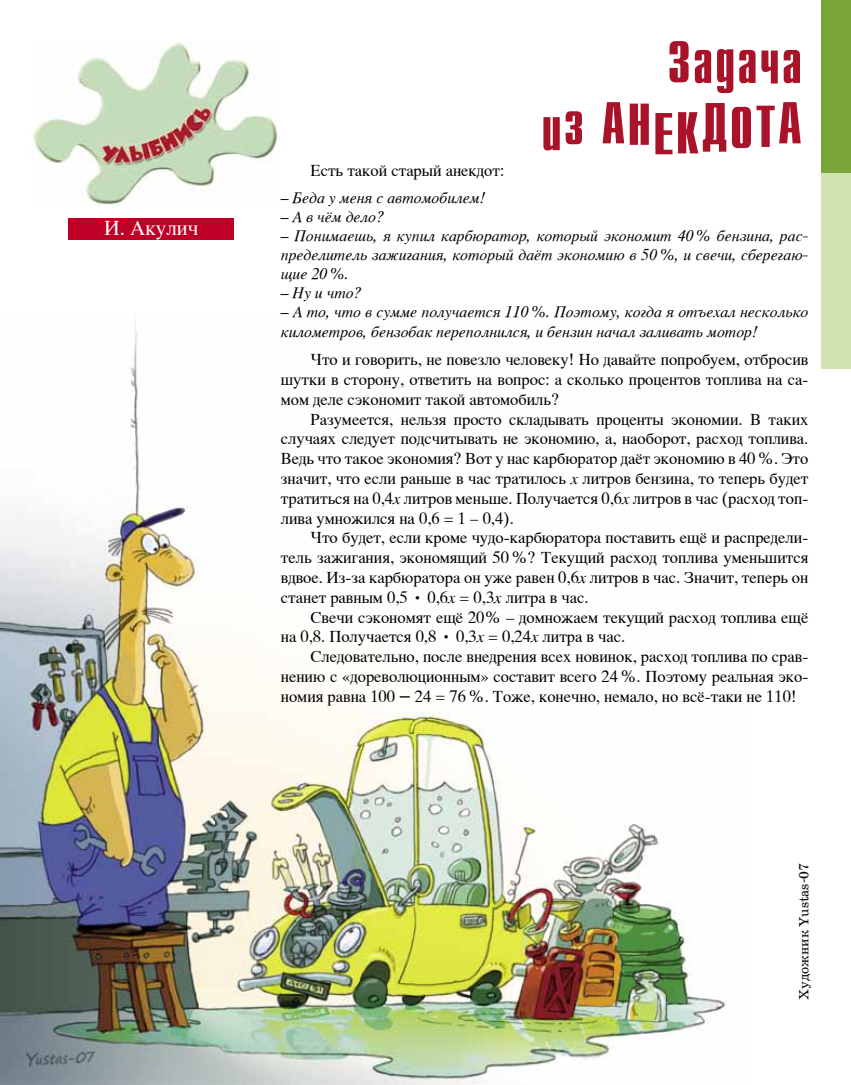
<style>
.page{position:relative;width:851px;height:1085px;background:#fff}
.page>*{position:absolute;margin:0;border:0;box-sizing:border-box;transform-origin:0 0}
.t1{font:21px "Times CY";color:#fff}
.t2{font:16.5px/19.8px "Times CY";color:#000;text-align:justify}
.t3{font:15.75px/18.9px "Times CY Italic";color:#000;text-align:justify}
.t4{font:13.5px "School Book AC";color:#000}
.s1{font-family:"Times CY Italic"}
.s2{font-family:"School Book AC";font-weight:700}
</style>
<div class="page">
<img style="left:0;top:322px;width:726px;height:762px">
<svg style="left:543px;top:102px;width:257px;height:52px"></svg>
<svg style="left:669px;top:41px;width:130px;height:52px"></svg>
<div style="left:821px;top:0;width:29px;height:174px;background:#7aa538"></div>
<div style="left:821px;top:173px;width:29px;height:196px;background:#d1e2af"></div>
<div style="left:68px;top:218px;width:166px;height:21px;background:#be0027"></div>
<img style="left:32px;top:43px;width:246px;height:163px">
<p class="t1" style="left:104px;top:215px;width:96px">И. Акулич</p>
<p class="t2" style="left:310px;top:160px;width:195px">Есть такой старый анекдот:</p>
<p class="t3" style="left:281px;top:188px;width:206px">– Беда у меня с автомобилем!</p>
<p class="t3" style="left:281px;top:207px;width:105px">– А в чём дело?</p>
<p class="t3" style="left:281px;top:226px;width:529px">– Понимаешь, я купил карбюратор, который экономит 40% бензина, рас&shy;пределитель зажигания, который даёт экономию в 50%, и свечи, сберегаю&shy;щие 20%.</p>
<p class="t3" style="left:281px;top:283px;width:82px">– Ну и что?</p>
<p class="t3" style="left:281px;top:301px;width:529px;line-height:19.8px">– А то, что в сумме получается 110%. Поэтому, когда я отъехал несколько километров, бензобак переполнился, и бензин начал заливать мотор!</p>
<p class="t2" style="left:281px;top:349px;width:529px;text-indent:30px">Что и говорить, не повезло человеку! Но давайте попробуем, отбросив шутки в сторону, ответить на вопрос: а сколько процентов топлива на са&shy;мом деле сэкономит такой автомобиль?</p>
<p class="t2" style="left:281px;top:409px;width:529px;text-indent:30px">Разумеется, нельзя просто складывать проценты экономии. В таких случаях следует подсчитывать не экономию, а, наоборот, расход топлива.<br>Ведь что такое экономия? Вот у нас карбюратор даёт экономию в 40%. Это значит, что если раньше в час тратилось <span class="s1">x</span> литров бензина, то теперь будет тратиться на 0,4<span class="s1">х</span> литров меньше. Получается 0,6<span class="s1">x</span> литров в час (расход топ&shy;лива умножился на 0,6 = 1 – 0,4).</p>
<p class="t2" style="left:281px;top:528px;width:529px;text-indent:30px">Что будет, если кроме чудо-карбюратора поставить ещё и распредели&shy;тель зажигания, экономящий 50%? Текущий расход топлива уменьшится вдвое. Из-за карбюратора он уже равен 0,6<span class="s1">x</span> литров в час. Значит, теперь он станет равным 0,5 <span class="s2">•</span> 0,6<span class="s1">x</span> = 0,3<span class="s1">x</span> литра в час.</p>
<p class="t2" style="left:281px;top:607px;width:529px;text-indent:30px">Свечи сэкономят ещё 20% – домножаем текущий расход топлива ещё на 0,8. Получается 0,8 <span class="s2">•</span> 0,3<span class="s1">x</span> = 0,24<span class="s1">x</span> литра в час.</p>
<p class="t2" style="left:281px;top:646px;width:529px;text-indent:30px">Следовательно, после внедрения всех новинок, расход топлива по срав&shy;нению с «дореволюционным» составит всего 24%. Поэтому реальная эко&shy;номия равна 100 <span class="s2">–</span> 24 = 76%. Тоже, конечно, немало, но всё-таки не 110!</p>
<p class="t4" style="left:796px;top:999px;width:138px;rotate:-90deg">Художник Yustas-07</p>
</div>
